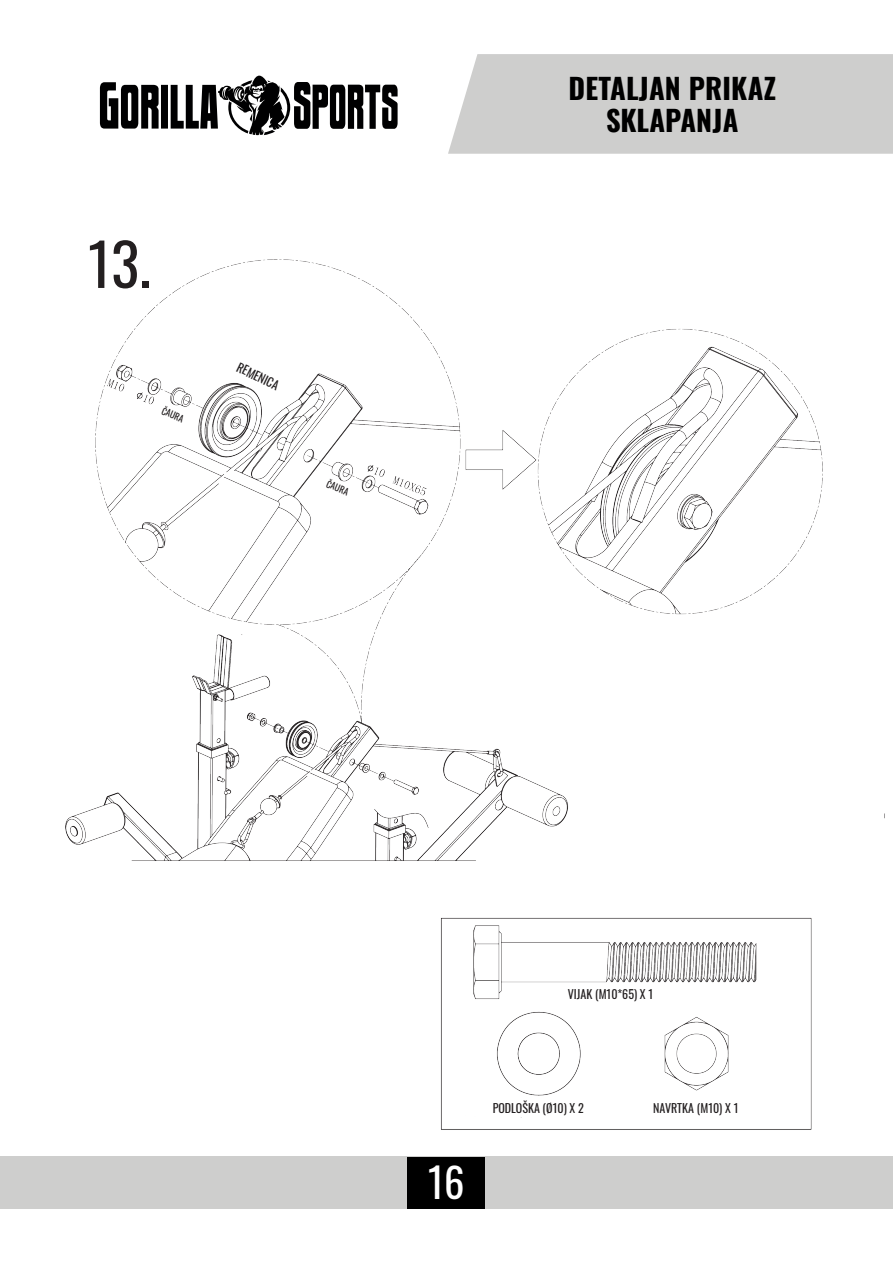
<style>
.page{position:relative;width:893px;height:1263px;background:#fff}
.page>*{position:absolute;margin:0;border:0;box-sizing:border-box;transform-origin:0 0}
.t1{font:58.5px "Oswald";color:#231f20}
.t2{font:40.5px "Oswald";color:#fff}
.t3{font:700 28.5px "Oswald";letter-spacing:.01em;color:#000}
.t4{font:12px "Oswald";color:#231f20}
.t5{font:9px "Oswald";color:#231f20}
</style>
<div class="page">
<img style="left:65px;top:259px;width:820px;height:602px">
<div style="left:448px;top:54px;width:445px;height:100px;background:#cececd"></div>
<div style="left:0;top:1156px;width:892px;height:53px;background:#cececd"></div>
<div style="left:408px;top:1157px;width:77px;height:51px;background:#000"></div>
<svg style="left:100px;top:76px;width:298px;height:59px"></svg>
<img style="left:441px;top:917px;width:371px;height:213px">
<p class="t1" style="left:88px;top:212px;width:64px">13.</p>
<p class="t5" style="left:165px;top:403px;width:25px;rotate:23deg">ČAURA</p>
<p class="t4" style="left:242px;top:357px;width:47px;rotate:26deg">REMENICA</p>
<p class="t5" style="left:330px;top:476px;width:25px;rotate:23deg">ČAURA</p>
<p class="t3" style="left:568px;top:63px;width:209px">DETALJAN PRIKAZ</p>
<p class="t3" style="left:606px;top:95px;width:134px">SKLAPANJA</p>
<p class="t4" style="left:568px;top:983px;width:87px">VIJAK (M10*65) X 1</p>
<p class="t2" style="left:428px;top:1147px;width:38px">16</p>
<p class="t4" style="left:493px;top:1097px;width:93px">PODLOŠKA (Ø10) X 2</p>
<p class="t4" style="left:653px;top:1097px;width:87px">NAVRTKA (M10) X 1</p>
</div>
